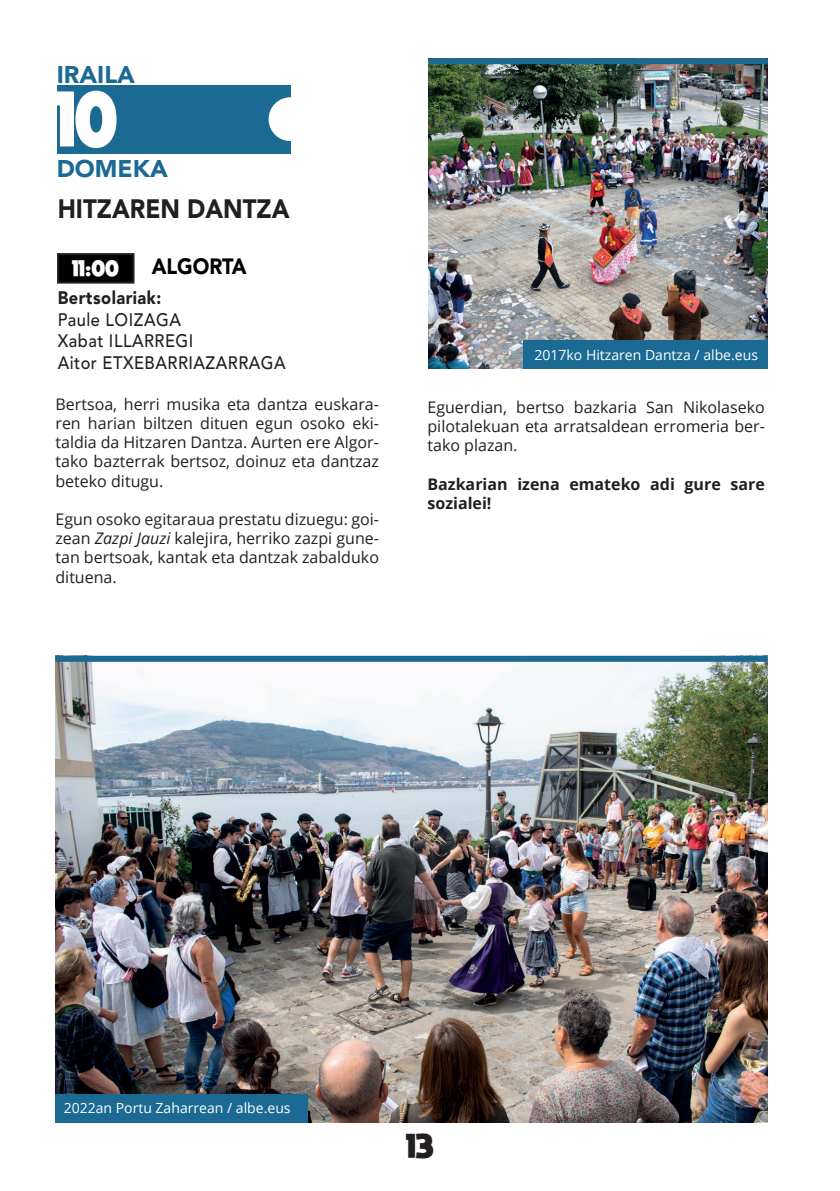
<style>
.page{position:relative;width:840px;height:1191px;background:#fff}
.page>*{position:absolute;margin:0;border:0;box-sizing:border-box;transform-origin:0 0}
.t1{font:800 55px "moon get";color:#fff;scale:.91 1}
.t2{font:900 26.4px "Avenir";color:#231f20;scale:.91 1}
.t3{font:900 24px "Avenir";color:#1b6a93}
.t4{font:800 24px "moon get";color:#231f20}
.t5{font:900 22px "Avenir";color:#000;scale:.91 1}
.t6{font:500 18px/21.6px "Avenir";letter-spacing:.03em;color:#231f20;scale:.91 1}
.t7{font:900 18px "Avenir";letter-spacing:.03em;color:#231f20;scale:.91 1}
.t8{font:16px/19.2px "Open Sans";color:#231f20;text-align:justify}
.t9{font:700 16px/19.2px "Open Sans";color:#231f20}
.t10{font:800 16px "moon get";color:#fff}
.t11{font:14px "Open Sans";color:#fff}
.s1{font-style:italic}
</style>
<div class="page">
<div style="left:58px;top:254px;width:75px;height:29px;background:#000"></div>
<div style="left:57px;top:253px;width:77px;height:31px;border:2px solid #231f20"></div>
<img style="left:428px;top:64px;width:339px;height:305px">
<div style="left:57px;top:85px;width:233px;height:68px;background:#1b6a93"></div>
<div style="left:268px;top:97px;width:44px;height:44px;background:#fff;border-radius:50%"></div>
<div style="left:428px;top:58px;width:339px;height:6px;background:#1b6a93"></div>
<div style="left:523px;top:340px;width:244px;height:29px;background:#1b6a93"></div>
<img style="left:55px;top:662px;width:712px;height:460px">
<div style="left:55px;top:1094px;width:253px;height:28px;background:#1b6a93"></div>
<div style="left:55px;top:656px;width:712px;height:6px;background:#1b6a93"></div>
<h3 class="t3" style="left:57px;top:57px;width:80px">IRAILA</h3>
<h1 class="t1" style="left:55px;top:84px;width:70px">10</h1>
<h3 class="t3" style="left:57px;top:151px;width:113px">DOMEKA</h3>
<h2 class="t2" style="left:58px;top:189px;width:256px">HITZAREN DANTZA</h2>
<p class="t10" style="left:72px;top:258px;width:48px">11:00</p>
<h3 class="t5" style="left:152px;top:250px;width:106px">ALGORTA</h3>
<p class="t7" style="left:58px;top:284px;width:115px">Bertsolariak:</p>
<p class="t6" style="left:58px;top:309px;width:252px">Paule LOIZAGA<br>Xabat ILLARREGI<br>Aitor ETXEBARRIAZARRAGA</p>
<p class="t8" style="left:55px;top:394px;width:325px">Bertsoa, herri musika eta dantza euskara&shy;ren harian biltzen dituen egun osoko eki&shy;taldia da Hitzaren Dantza. Aurten ere Algor&shy;tako bazterrak bertsoz, doinuz eta dantzaz beteko ditugu.</p>
<p class="t8" style="left:55px;top:509px;width:325px">Egun osoko egitaraua prestatu dizuegu: goi&shy;zean <span class="s1">Zazpi Jauzi</span> kalejira, herriko zazpi gune&shy;tan bertsoak, kantak eta dantzak zabalduko dituena.</p>
<p class="t11" style="left:534px;top:346px;width:225px">2017ko Hitzaren Dantza / albe.eus</p>
<p class="t8" style="left:427px;top:397px;width:339px">Eguerdian, bertso bazkaria San Nikolaseko pilotalekuan eta arratsaldean erromeria ber&shy;tako plazan.</p>
<p class="t9" style="left:427px;top:474px;width:339px">Bazkarian izena emateko adi gure sare sozialei!</p>
<p class="t11" style="left:64px;top:1098px;width:228px">2022an Portu Zaharrean / albe.eus</p>
<h3 class="t4" style="left:406px;top:1131px;width:29px">13</h3>
</div>
